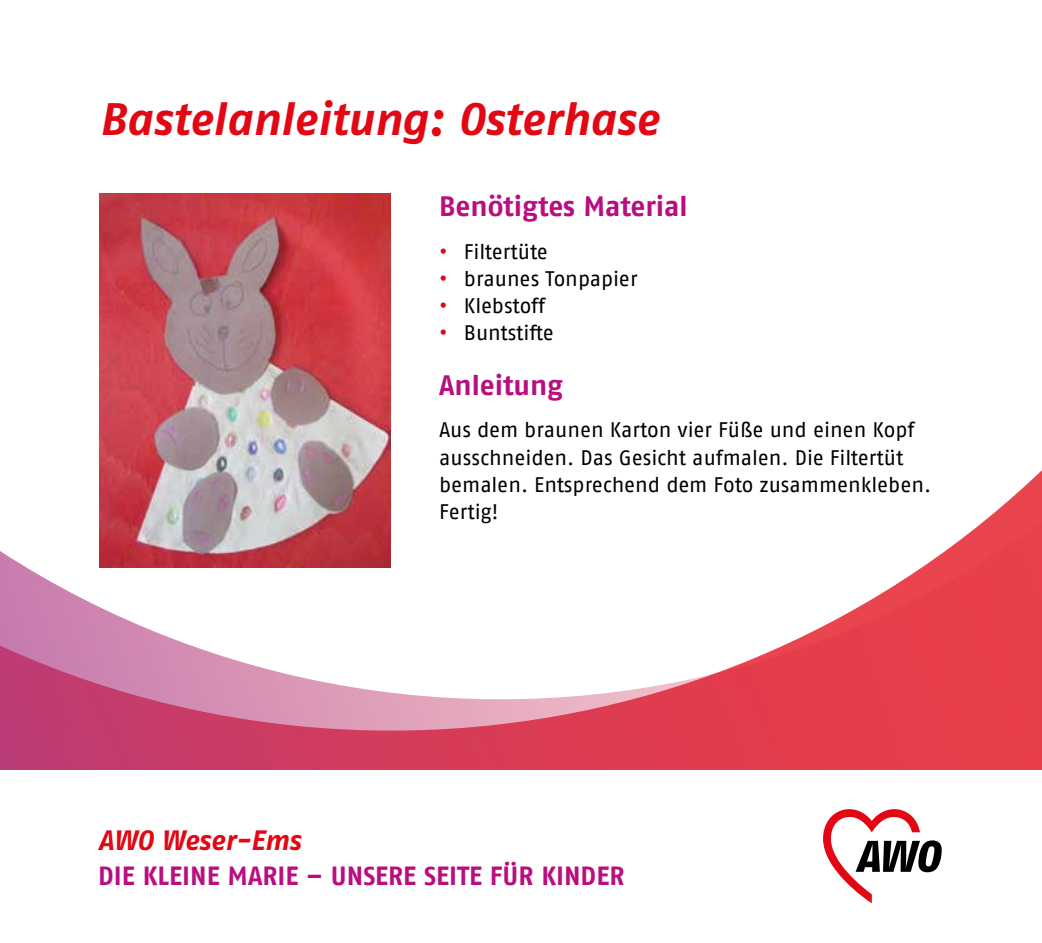
<style>
.page{position:relative;width:1042px;height:943px;background:#fff}
.page>*{position:absolute;margin:0;border:0;box-sizing:border-box;transform-origin:0 0}
.t1{font:italic 700 45.5px "Fago Pro";color:#e30613}
.t2{font:700 28px "AWO Fago Office";letter-spacing:-.005em;color:#b80e80}
.t3{font:italic 700 28px "Fago Pro";letter-spacing:-.005em;color:#e30613}
.t4{font:700 26.25px "AWO Fago Office";color:#b80e80}
.t5{font:21px/27.3px "AWO Fago Office";color:#000}
.s1{font-weight:700;color:#e30613}
</style>
<div class="page">
<svg style="left:0;top:470px;width:1042px;height:299px"></svg>
<svg style="left:823px;top:809px;width:118px;height:94px"></svg>
<img style="left:99px;top:194px;width:292px;height:373px">
<h1 class="t1" style="left:99px;top:92px;width:561px">Bastelanleitung: Osterhase</h1>
<h2 class="t2" style="left:439px;top:190px;width:250px">Benötigtes Material</h2>
<p class="t5" style="left:439px;top:237px;width:110px"><span class="s1">•</span> Filtertüte</p>
<p class="t5" style="left:439px;top:265px;width:200px"><span class="s1">•</span> braunes Tonpapier</p>
<p class="t5" style="left:439px;top:292px;width:107px"><span class="s1">•</span> Klebstoff</p>
<p class="t5" style="left:439px;top:319px;width:116px"><span class="s1">•</span> Buntstifte</p>
<h2 class="t2" style="left:439px;top:369px;width:125px">Anleitung</h2>
<p class="t5" style="left:439px;top:416px;width:494px">Aus dem braunen Karton vier Füße und einen Kopf ausschneiden. Das Gesicht aufmalen. Die Filtertüt bemalen. Entsprechend dem Foto zusammenkleben.<br>Fertig!</p>
<h2 class="t3" style="left:98px;top:823px;width:204px">AWO Weser-Ems</h2>
<p class="t4" style="left:98px;top:860px;width:528px">DIE KLEINE MARIE – UNSERE SEITE FÜR KINDER</p>
</div>
